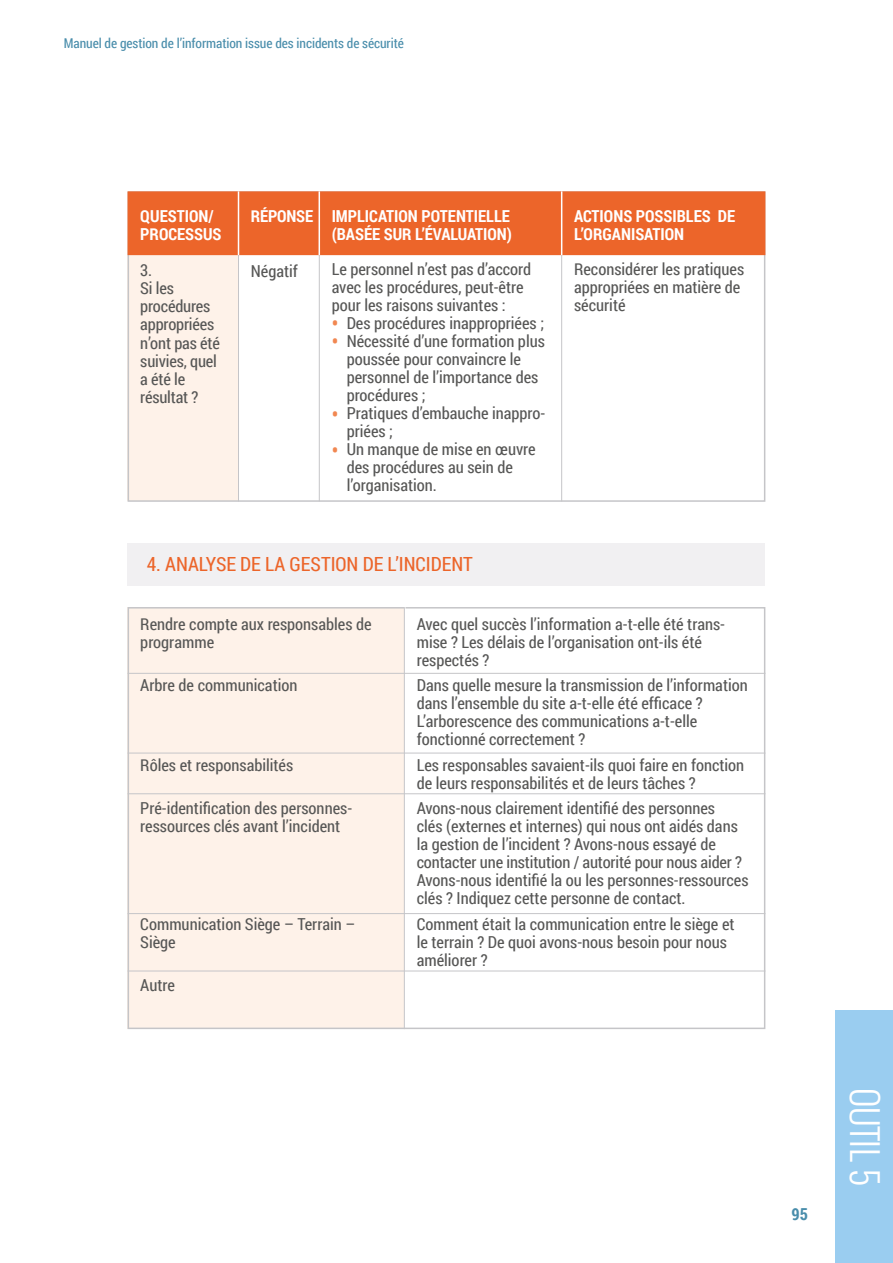
<style>
.page{position:relative;width:893px;height:1263px;background:#fff}
.page>*{position:absolute;margin:0;border:0;box-sizing:border-box;transform-origin:0 0}
.t1{font:300 36px "Oswald";color:#fff}
.t2{font:19.5px "Roboto Condensed";color:#ec652a}
.t3{font:16.5px/18px "Roboto Condensed";color:#575756}
.t4{font:700 16.5px/18px "Roboto Condensed";color:#fff}
.t5{font:700 16.5px "Roboto Condensed";color:#498dab}
.t6{font:13.5px "Roboto Condensed";letter-spacing:-.005em;color:#498dab}
.s1{font-weight:700;font-size:19.5px;color:#f18751}
</style>
<div class="page">
<div style="left:128px;top:608px;width:276px;height:421px;background:#fef2e9"></div>
<div style="left:836px;top:1010px;width:57px;height:252px;background:#9acdf0"></div>
<div style="left:128px;top:543px;width:637px;height:43px;background:#f1f0f2"></div>
<div style="left:128px;top:607px;width:637px;height:422px;border:2px solid #c5c5c8"></div>
<hr style="left:128px;top:673px;width:637px;height:1px;background:#c5c5c8">
<hr style="left:128px;top:753px;width:637px;height:1px;background:#c5c5c8">
<hr style="left:128px;top:793px;width:637px;height:1px;background:#c5c5c8">
<hr style="left:128px;top:913px;width:637px;height:1px;background:#c5c5c8">
<hr style="left:128px;top:971px;width:637px;height:1px;background:#c5c5c8">
<hr style="left:404px;top:607px;width:1px;height:422px;background:#c5c5c8">
<div style="left:128px;top:192px;width:110px;height:308px;background:#fef2e9"></div>
<hr style="left:561px;top:191px;width:1px;height:310px;background:#c5c5c8">
<hr style="left:319px;top:191px;width:1px;height:310px;background:#c5c5c8">
<hr style="left:238px;top:191px;width:1px;height:310px;background:#c5c5c8">
<div style="left:128px;top:191px;width:637px;height:64px;background:#ec652a;border:2px solid #ec652a"></div>
<hr style="left:561px;top:191px;width:1px;height:64px;background:#fff">
<hr style="left:319px;top:191px;width:1px;height:64px;background:#fff">
<hr style="left:238px;top:191px;width:1px;height:64px;background:#fff">
<p class="t6" style="left:64px;top:34px;width:342px">Manuel de gestion de l’information issue des incidents de sécurité</p>
<p class="t4" style="left:140px;top:207px;width:83px">QUESTION/<br>PROCESSUS</p>
<p class="t3" style="left:140px;top:261px;width:81px">3.<br>Si les procédures appropriées n’ont pas été suivies, quel a été le résultat ?</p>
<p class="t4" style="left:251px;top:207px;width:64px">RÉPONSE</p>
<p class="t3" style="left:251px;top:261px;width:49px">Négatif</p>
<p class="t4" style="left:332px;top:207px;width:182px">IMPLICATION POTENTIELLE (BASÉE SUR L’ÉVALUATION)</p>
<p class="t3" style="left:332px;top:260px;width:201px">Le personnel n’est pas d’accord avec les procédures, peut-être pour les raisons suivantes :</p>
<p class="t3" style="left:332px;top:314px;width:214px"><span class="s1">•</span> Des procédures inappropriées ;</p>
<p class="t3" style="left:347px;top:332px;width:200px;text-indent:-15px"><span class="s1">•</span> Nécessité d’une formation plus poussée pour convaincre le personnel de l’importance des procédures ;</p>
<p class="t3" style="left:347px;top:404px;width:200px;text-indent:-15px"><span class="s1">•</span> Pratiques d’embauche inappro&shy;priées ;</p>
<p class="t3" style="left:347px;top:440px;width:190px;text-indent:-15px"><span class="s1">•</span> Un manque de mise en œuvre des procédures au sein de l’organisation.</p>
<p class="t2" style="left:147px;top:551px;width:328px">4. ANALYSE DE LA GESTION DE L’INCIDENT</p>
<p class="t4" style="left:574px;top:207px;width:163px">ACTIONS POSSIBLES DE<br>L’ORGANISATION</p>
<p class="t3" style="left:574px;top:260px;width:172px">Reconsidérer les pratiques appropriées en matière de sécurité</p>
<p class="t3" style="left:140px;top:614px;width:233px">Rendre compte aux responsables de programme</p>
<p class="t3" style="left:140px;top:676px;width:159px">Arbre de communication</p>
<p class="t3" style="left:140px;top:755px;width:154px">Rôles et responsabilités</p>
<p class="t3" style="left:140px;top:799px;width:213px">Pré-identification des personnes&shy;ressources clés avant l’incident</p>
<p class="t3" style="left:140px;top:914px;width:216px">Communication Siège – Terrain –<br>Siège</p>
<p class="t3" style="left:140px;top:976px;width:36px">Autre</p>
<p class="t3" style="left:417px;top:614px;width:310px">Avec quel succès l’information a-t-elle été trans&shy;mise ? Les délais de l’organisation ont-ils été respectés ?</p>
<p class="t3" style="left:417px;top:676px;width:333px">Dans quelle mesure la transmission de l’information dans l’ensemble du site a-t-elle été efficace ?<br>L’arborescence des communications a-t-elle fonctionné correctement ?</p>
<p class="t3" style="left:417px;top:755px;width:329px">Les responsables savaient-ils quoi faire en fonction de leurs responsabilités et de leurs tâches ?</p>
<p class="t3" style="left:417px;top:799px;width:333px">Avons-nous clairement identifié des personnes<br>clés (externes et internes) qui nous ont aidés dans la gestion de l’incident ? Avons-nous essayé de contacter une institution / autorité pour nous aider ?<br>Avons-nous identifié la ou les personnes-ressources clés ? Indiquez cette personne de contact.</p>
<p class="t3" style="left:417px;top:914px;width:319px">Comment était la communication entre le siège et le terrain ? De quoi avons-nous besoin pour nous améliorer ?</p>
<p class="t5" style="left:792px;top:1203px;width:18px">95</p>
<h1 class="t1" style="left:891px;top:1087px;width:99px;rotate:90deg">OUTIL 5</h1>
</div>
